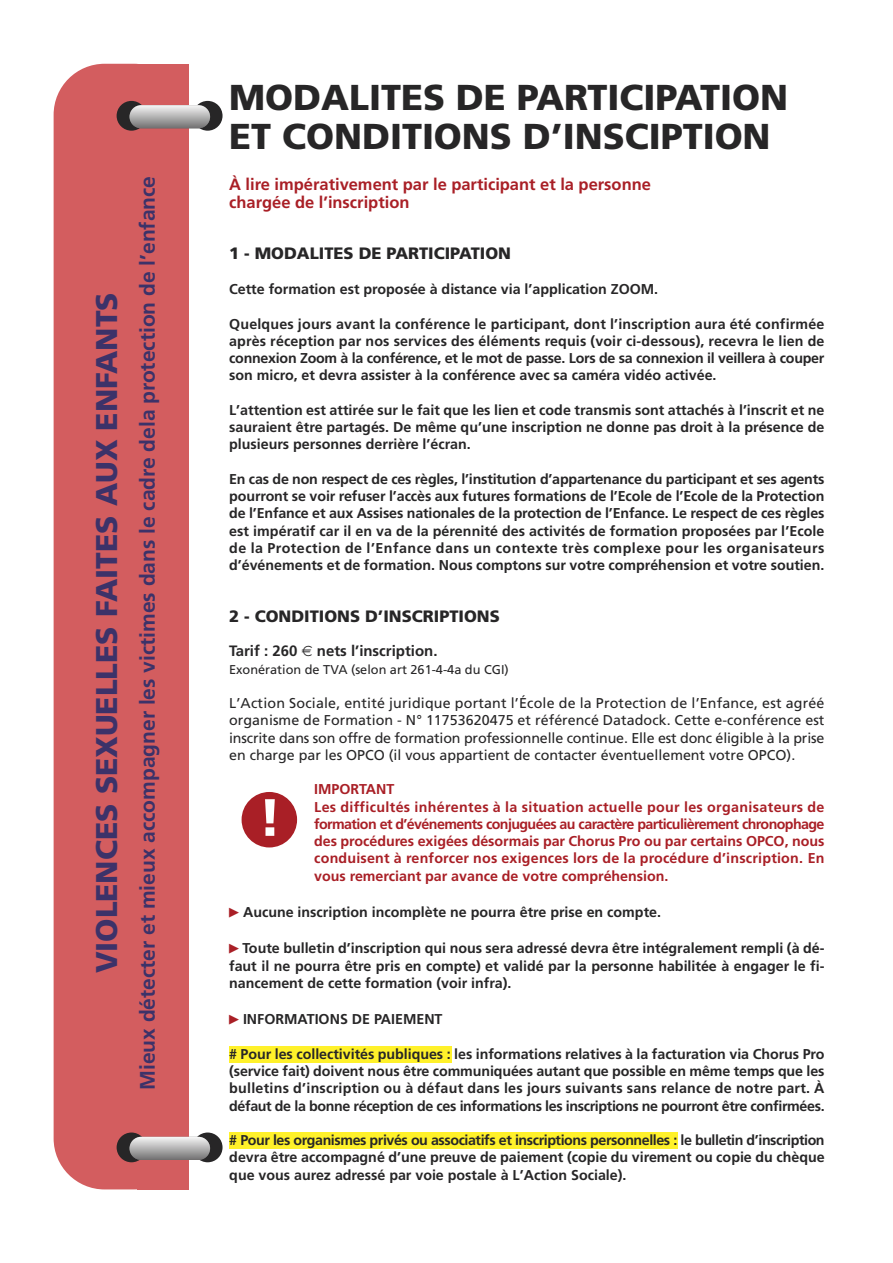
<style>
.page{position:relative;width:893px;height:1263px;background:#fff}
.page>*{position:absolute;margin:0;border:0;box-sizing:border-box;transform-origin:0 0}
.t1{font:900 52.5px "Frutiger";color:#fff}
.t2{font:900 36px/39px "Frutiger";color:#272627}
.t3{font:900 30px "Frutiger";color:#3c3269}
.t4{font:700 21px "Frutiger";color:#3c3269}
.t5{font:700 16.5px/17.2px "Frutiger";color:#a91f26}
.t6{font:900 16.5px "Frutiger";color:#272627}
.t7{font:700 15px "Frutiger";color:#272627}
.t8{font:700 14.25px/17.2px "Frutiger";color:#272627;text-align:justify}
.t9{font:700 14.25px/17.2px "Frutiger";color:#a91f26}
.t10{font:14.25px/17.2px "Frutiger";color:#272627;text-align:justify}
.t11{font:12.75px "Frutiger";color:#272627}
.s1{font-family:"Menlo";font-style:italic;font-size:16.5px;color:#a91f26}
</style>
<div class="page">
<div style="left:137px;top:64px;width:52px;height:1125px;background:#d35d5f"></div>
<div style="left:54px;top:64px;width:131px;height:1125px;background:#d35d5f;border-radius:51px"></div>
<div style="left:117px;top:101px;width:29px;height:30px;background:#272627;border-radius:50%"></div>
<div style="left:193px;top:101px;width:30px;height:30px;background:#272627;border-radius:50%"></div>
<svg style="left:130px;top:105px;width:80px;height:23px;background:#b3b3b3"></svg>
<div style="left:117px;top:1132px;width:29px;height:30px;background:#272627;border-radius:50%"></div>
<div style="left:193px;top:1132px;width:30px;height:30px;background:#272627;border-radius:50%"></div>
<svg style="left:130px;top:1137px;width:80px;height:23px;background:#b2b2b2"></svg>
<div style="left:229px;top:1046px;width:223px;height:17px;background:#fff12a"></div>
<div style="left:229px;top:1132px;width:449px;height:16px;background:#fff12a"></div>
<div style="left:242px;top:792px;width:55px;height:55px;background:#a91f26;border-radius:50%"></div>
<h3 class="t3" style="left:95px;top:973px;width:682px;rotate:-90deg">VIOLENCES SEXUELLES FAITES AUX ENFANTS</h3>
<h3 class="t4" style="left:139px;top:1090px;width:915px;rotate:-90deg">Mieux détecter et mieux accompagner les victimes dans le cadre dela protection de l’enfance</h3>
<h2 class="t2" style="left:229px;top:81px;width:561px">MODALITES DE PARTICIPATION<br>ET CONDITIONS D’INSCIPTION</h2>
<p class="t5" style="left:229px;top:177px;width:423px">À lire impérativement par le participant et la personne chargée de l’inscription</p>
<p class="t6" style="left:229px;top:247px;width:283px">1 - MODALITES DE PARTICIPATION</p>
<p class="t8" style="left:229px;top:281px;width:431px">Cette formation est proposée à distance via l’application ZOOM.</p>
<p class="t8" style="left:229px;top:316px;width:597px">Quelques jours avant la conférence le participant, dont l’inscription aura été confirmée après réception par nos services des éléments requis (voir ci-dessous), recevra le lien de connexion Zoom à la conférence, et le mot de passe. Lors de sa connexion il veillera à couper son micro, et devra assister à la conférence avec sa caméra vidéo activée.</p>
<p class="t8" style="left:229px;top:402px;width:597px">L’attention est attirée sur le fait que les lien et code transmis sont attachés à l’inscrit et ne sauraient être partagés. De même qu’une inscription ne donne pas droit à la présence de plusieurs personnes derrière l’écran.</p>
<p class="t8" style="left:229px;top:471px;width:597px">En cas de non respect de ces règles, l’institution d’appartenance du participant et ses agents pourront se voir refuser l’accès aux futures formations de l’Ecole de l’Ecole de la Protection de l’Enfance et aux Assises nationales de la protection de l’Enfance. Le respect de ces règles est impératif car il en va de la pérennité des activités de formation proposées par l’Ecole de la Protection de l’Enfance dans un contexte très complexe pour les organisateurs d’événements et de formation. Nous comptons sur votre compréhension et votre soutien.</p>
<p class="t6" style="left:229px;top:609px;width:272px">2 - CONDITIONS D’INSCRIPTIONS</p>
<p class="t7" style="left:229px;top:645px;width:70px">Tarif : 260</p>
<p class="t7" style="left:317px;top:645px;width:122px">nets l’inscription.</p>
<p class="t11" style="left:229px;top:664px;width:281px">Exonération de TVA (selon art 261-4-4a du CGI)</p>
<p class="t10" style="left:229px;top:695px;width:597px">L’Action Sociale, entité juridique portant l’École de la Protection de l’Enfance, est agréé organisme de Formation - N° 11753620475 et référencé Datadock. Cette e-conférence est inscrite dans son offre de formation professionnelle continue. Elle est donc éligible à la prise en charge par les OPCO (il vous appartient de contacter éventuellement votre OPCO).</p>
<p class="t9" style="left:314px;top:782px;width:512px">IMPORTANT<br>Les difficultés inhérentes à la situation actuelle pour les organisateurs de formation et d’événements conjuguées au caractère particulièrement chronophage des procédures exigées désormais par Chorus Pro ou par certains OPCO, nous conduisent à renforcer nos exigences lors de la procédure d’inscription. En vous remerciant par avance de votre compréhension.</p>
<p class="t8" style="left:229px;top:904px;width:433px"><span class="s1">▶</span> Aucune inscription incomplète ne pourra être prise en compte.</p>
<p class="t8" style="left:229px;top:940px;width:597px"><span class="s1">▶</span> Toute bulletin d’inscription qui nous sera adressé devra être intégralement rempli (à dé&shy;faut il ne pourra être pris en compte) et validé par la personne habilitée à engager le fi&shy;nancement de cette formation (voir infra).</p>
<p class="t8" style="left:229px;top:1012px;width:215px"><span class="s1">▶</span> INFORMATIONS DE PAIEMENT</p>
<p class="t8" style="left:229px;top:1046px;width:597px"># Pour les collectivités publiques : les informations relatives à la facturation via Chorus Pro (service fait) doivent nous être communiquées autant que possible en même temps que les bulletins d’inscription ou à défaut dans les jours suivants sans relance de notre part. À défaut de la bonne réception de ces informations les inscriptions ne pourront être confirmées.</p>
<p class="t8" style="left:229px;top:1132px;width:597px"># Pour les organismes privés ou associatifs et inscriptions personnelles : le bulletin d’inscription devra être accompagné d’une preuve de paiement (copie du virement ou copie du chèque que vous aurez adressé par voie postale à L’Action Sociale).</p>
<h1 class="t1" style="left:258px;top:796px;width:25px">!</h1>
</div>
